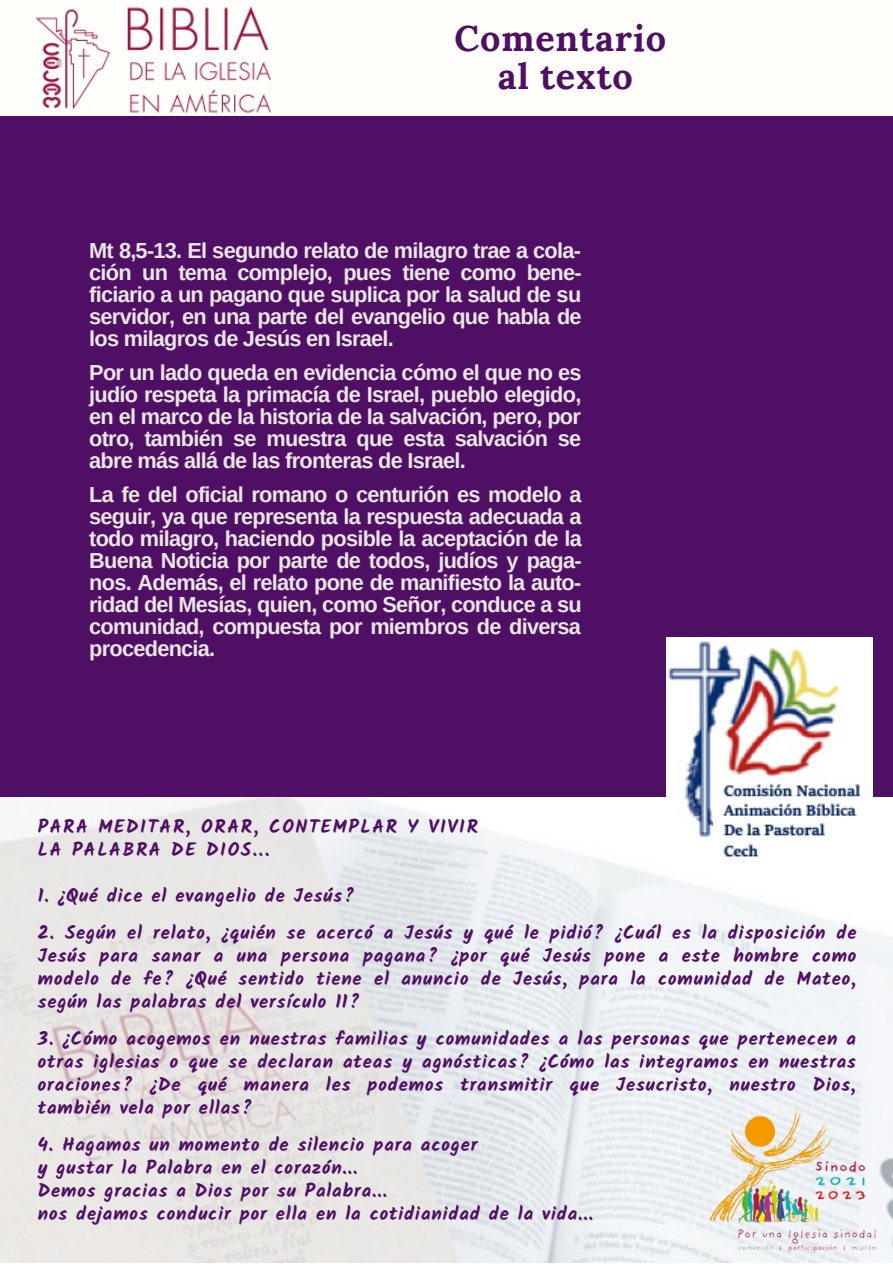
<style>
.page{position:relative;width:893px;height:1264px;background:#fff}
.page>*{position:absolute;margin:0;border:0;box-sizing:border-box;transform-origin:0 0}
.t1{font:700 36px/38.2px "Lora";letter-spacing:.025em;color:#4f0f65;text-align:center}
.t2{font:700 21.75px/22px "Arimo";letter-spacing:-.035em;color:#eae7e5;text-align:justify}
.t3{font:700 18.75px/23px "Kalam";letter-spacing:.045em;color:#4f0f65;text-align:justify}
.t4{font:700 18.75px/23px "Kalam";letter-spacing:.085em;color:#4f0f65}
</style>
<div class="page">
<div style="left:0;top:0;width:892px;height:1262px;background:#fffefa"></div>
<img style="left:0;top:796px;width:892px;height:466px">
<div style="left:0;top:116px;width:892px;height:680px;background:#4f0f65"></div>
<img style="left:36px;top:6px;width:236px;height:107px">
<img style="left:666px;top:638px;width:205px;height:221px">
<img style="left:713px;top:775px;width:159px;height:84px">
<img style="left:709px;top:1100px;width:183px;height:161px">
<h1 class="t1" style="left:454px;top:19px;width:213px">Comentario al texto</h1>
<p class="t2" style="left:89px;top:239px;width:494px">Mt 8,5-13. El segundo relato de milagro trae a cola&shy;ción un tema complejo, pues tiene como bene&shy;ficiario a un pagano que suplica por la salud de su servidor, en una parte del evangelio que habla de los milagros de Jesús en Israel.</p>
<p class="t2" style="left:89px;top:361px;width:493px">Por un lado queda en evidencia cómo el que no es judío respeta la primacía de Israel, pueblo elegido, en el marco de la historia de la salvación, pero, por otro, también se muestra que esta salvación se abre más allá de las fronteras de Israel.</p>
<p class="t2" style="left:89px;top:483px;width:494px">La fe del oficial romano o centurión es modelo a seguir, ya que representa la respuesta adecuada a todo milagro, haciendo posible la aceptación de la Buena Noticia por parte de todos, judíos y paga&shy;nos. Además, el relato pone de manifiesto la auto&shy;ridad del Mesías, quien, como Señor, conduce a su comunidad, compuesta por miembros de diversa procedencia.</p>
<p class="t4" style="left:38px;top:814px;width:441px">PARA MEDITAR, ORAR, CONTEMPLAR Y VIVIR<br>LA PALABRA DE DIOS...</p>
<p class="t3" style="left:38px;top:883px;width:318px">1. ¿Qué dice el evangelio de Jesús?</p>
<p class="t3" style="left:38px;top:920px;width:820px">2. Según el relato, ¿quién se acercó a Jesús y qué le pidió? ¿Cuál es la disposición de Jesús para sanar a una persona pagana? ¿por qué Jesús pone a este hombre como modelo de fe? ¿Qué sentido tiene el anuncio de Jesús, para la comunidad de Mateo, según las palabras del versículo 11?</p>
<p class="t3" style="left:38px;top:1026px;width:819px">3. ¿Cómo acogemos en nuestras familias y comunidades a las personas que pertenecen a otras iglesias o que se declaran ateas y agnósticas? ¿Cómo las integramos en nuestras oraciones? ¿De qué manera les podemos transmitir que Jesucristo, nuestro Dios, también vela por ellas?</p>
<p class="t3" style="left:38px;top:1132px;width:556px;text-align:left">4. Hagamos un momento de silencio para acoger<br>y gustar la Palabra en el corazón...<br>Demos gracias a Dios por su Palabra...<br>nos dejamos conducir por ella en la cotidianidad de la vida...</p>
</div>
